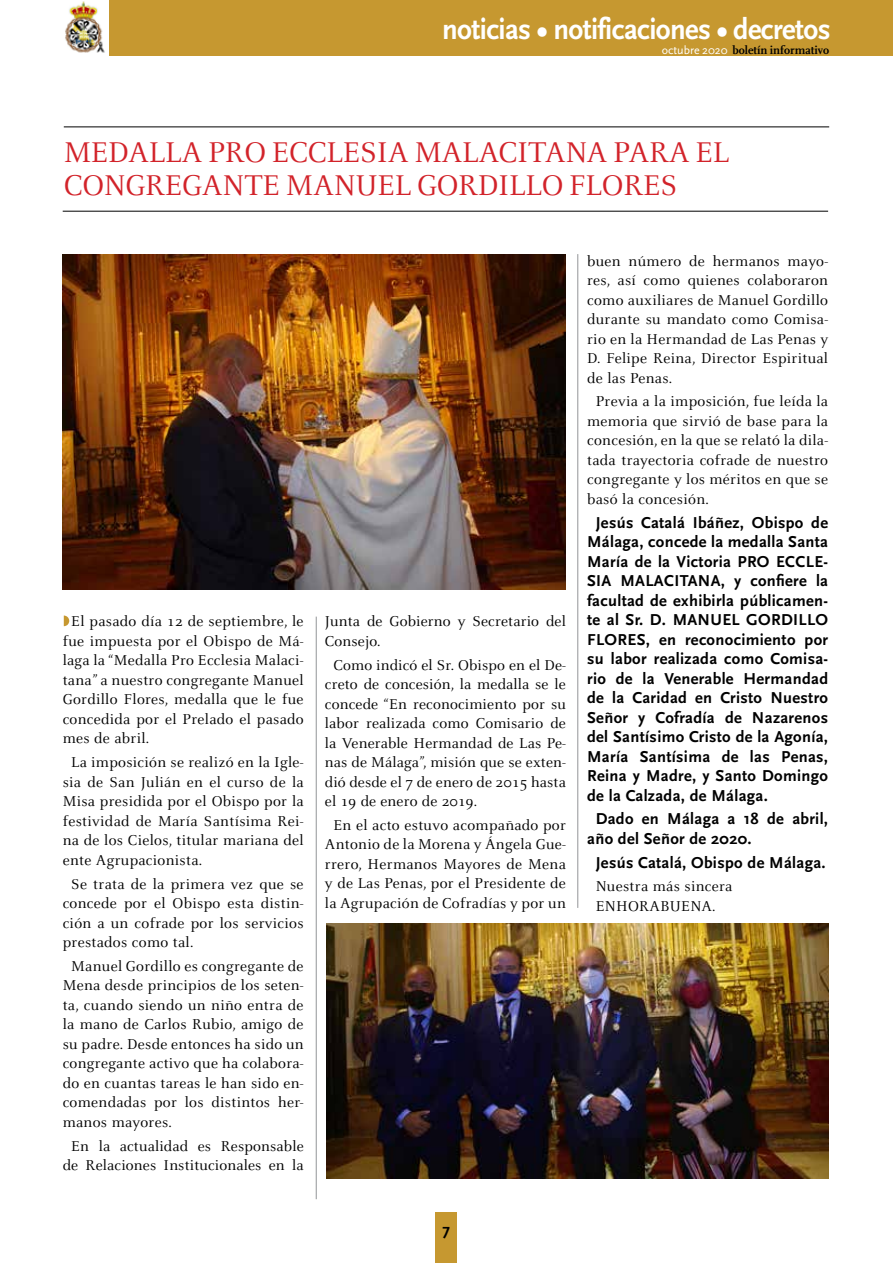
<style>
.page{position:relative;width:893px;height:1263px;background:#fff}
.page>*{position:absolute;margin:0;border:0;box-sizing:border-box;transform-origin:0 0}
.t1{font:31.5px/33px "Celeste";letter-spacing:-.01em;color:#d2232a}
.t2{font:700 30.3px "Scala Sans";letter-spacing:-.02em;color:#fff;scale:.95 1}
.t3{font:700 16.5px/19.5px "Scala Sans";letter-spacing:.02em;color:#000;text-align:justify}
.t4{font:15.75px/19.5px "Celeste";letter-spacing:.02em;color:#000;text-align:justify}
.t5{font:700 12px "FF Scala";color:#000}
.s1{font-family:"Scala Sans";font-weight:400;color:#fff}
</style>
<div class="page">
<div style="left:64px;top:0;width:829px;height:55px;background:#c69830"></div>
<div style="left:436px;top:1213px;width:21px;height:50px;background:#c69830"></div>
<img style="left:64px;top:0;width:44px;height:55px">
<hr style="left:64px;top:126px;width:765px;height:1px;background:#000">
<hr style="left:63px;top:211px;width:765px;height:1px;background:#000">
<hr style="left:316px;top:617px;width:1px;height:582px;background:#939598">
<hr style="left:577px;top:254px;width:1px;height:654px;background:#939598">
<svg style="left:64px;top:615px;width:5px;height:11px"></svg>
<img style="left:326px;top:924px;width:502px;height:254px">
<img style="left:63px;top:254px;width:503px;height:335px">
<h2 class="t2" style="left:442px;top:13px;width:410px">noticias • notificaciones • decretos</h2>
<p class="t5" style="left:662px;top:43px;width:169px"><span class="s1">octubre 2020</span> boletín informativo</p>
<h1 class="t1" style="left:64px;top:136px;width:667px">MEDALLA PRO ECCLESIA MALACITANA PARA EL<br>CONGREGANTE MANUEL GORDILLO FLORES</h1>
<p class="t4" style="left:63px;top:612px;width:242px;text-indent:9px">El pasado día 12 de septiembre, le fue impuesta por el Obispo de Má&shy;laga la “Medalla Pro Ecclesia Malaci&shy;tana” a nuestro congregante Manuel Gordillo Flores, medalla que le fue concedida por el Prelado el pasado mes de abril.</p>
<p class="t4" style="left:63px;top:753px;width:242px;text-indent:9px">La imposición se realizó en la Igle&shy;sia de San Julián en el curso de la Misa presidida por el Obispo por la festividad de María Santísima Rei&shy;na de los Cielos, titular mariana del ente Agrupacionista.</p>
<p class="t4" style="left:63px;top:874px;width:242px;text-indent:9px">Se trata de la primera vez que se concede por el Obispo esta distin&shy;ción a un cofrade por los servicios prestados como tal.</p>
<p class="t4" style="left:63px;top:957px;width:242px;text-indent:9px">Manuel Gordillo es congregante de Mena desde principios de los seten&shy;ta, cuando siendo un niño entra de la mano de Carlos Rubio, amigo de su padre. Desde entonces ha sido un congregante activo que ha colabora&shy;do en cuantas tareas le han sido en&shy;comendadas por los distintos her&shy;manos mayores.</p>
<p class="t4" style="left:63px;top:1136px;width:242px;text-align:center">En la actualidad es Responsable de Relaciones Institucionales en la</p>
<p class="t4" style="left:325px;top:612px;width:242px">Junta de Gobierno y Secretario del<br>Consejo.</p>
<p class="t4" style="left:325px;top:656px;width:242px;text-indent:9px">Como indicó el Sr. Obispo en el De&shy;creto de concesión, la medalla se le concede “En reconocimiento por su labor realizada como Comisario de la Venerable Hermandad de Las Pe&shy;nas de Málaga”, misión que se exten&shy;dió desde el 7 de enero de 2015 hasta el 19 de enero de 2019.</p>
<p class="t4" style="left:325px;top:816px;width:242px;text-align:center">En el acto estuvo acompañado por Antonio de la Morena y Ángela Gue&shy;rrero, Hermanos Mayores de Mena y de Las Penas, por el Presidente de la Agrupación de Cofradías y por un</p>
<p class="t4" style="left:587px;top:251px;width:242px">buen número de hermanos mayo&shy;res, así como quienes colaboraron como auxiliares de Manuel Gordillo durante su mandato como Comisa&shy;rio en la Hermandad de Las Penas y D. Felipe Reina, Director Espiritual de las Penas.</p>
<p class="t4" style="left:587px;top:392px;width:242px;text-indent:9px">Previa a la imposición, fue leída la memoria que sirvió de base para la concesión, en la que se relató la dila&shy;tada trayectoria cofrade de nuestro congregante y los méritos en que se basó la concesión.</p>
<p class="t3" style="left:587px;top:513px;width:242px;text-indent:8px">Jesús Catalá Ibáñez, Obispo de Málaga, concede la medalla Santa María de la Victoria PRO ECCLE-SIA MALACITANA, y confiere la facultad de exhibirla públicamen&shy;te al Sr. D. MANUEL GORDILLO FLORES, en reconocimiento por su labor realizada como Comisa&shy;rio de la Venerable Hermandad de la Caridad en Cristo Nuestro Señor y Cofradía de Nazarenos del Santísimo Cristo de la Agonía, María Santísima de las Penas, Reina y Madre, y Santo Domingo de la Calzada, de Málaga.</p>
<p class="t3" style="left:587px;top:810px;width:242px;text-indent:8px">Dado en Málaga a 18 de abril, año del Señor de 2020.</p>
<p class="t3" style="left:596px;top:853px;width:232px">Jesús Catalá, Obispo de Málaga.</p>
<p class="t4" style="left:596px;top:877px;width:138px">Nuestra más sincera<br>ENHORABUENA.</p>
<p class="t3" style="left:443px;top:1220px;width:9px">7</p>
</div>
